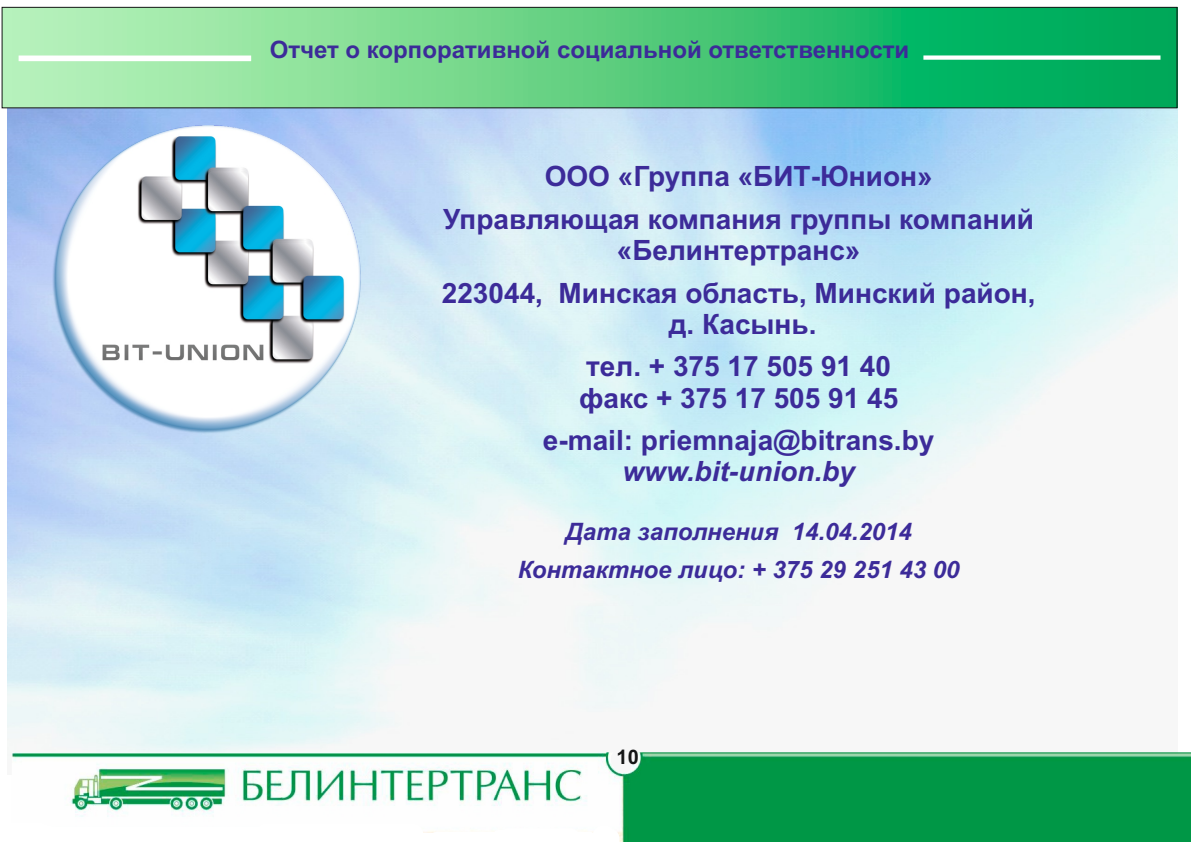
<style>
.page{position:relative;width:1191px;height:842px;background:#fff}
.page>*{position:absolute;margin:0;border:0;box-sizing:border-box;transform-origin:0 0}
.t1{font:700 28px/42.5px "Arial";color:#3c2b99;text-align:center}
.t2{font:italic 700 28px "Arial";color:#3c2b99}
.t3{font:italic 700 24px/38px "Arial";color:#3c2b99;text-align:center}
.t4{font:700 24px "Arial";color:#3c2b99}
.t5{font:700 20px "Arial";color:#151616}
</style>
<div class="page">
<img style="left:7px;top:108px;width:1170px;height:649px">
<svg style="left:4px;top:9px;width:1171px;height:97px;background:#58ce83"></svg>
<div style="left:2px;top:7px;width:1175px;height:101px;border:1px solid #151616"></div>
<div style="left:19px;top:56px;width:232px;height:5px;background:#fff"></div>
<div style="left:923px;top:55px;width:237px;height:5px;background:#fff"></div>
<img style="left:12px;top:752px;width:1179px;height:90px">
<img style="left:53px;top:125px;width:312px;height:308px">
<p class="t4" style="left:270px;top:40px;width:641px">Отчет о корпоративной социальной ответственности</p>
<p class="t1" style="left:443px;top:158px;width:592px">ООО «Группа «БИТ-Юнион»<br>Управляющая компания группы компаний</p>
<p class="t1" style="left:442px;top:232px;width:595px">«Белинтертранс»<br>223044, Минская область, Минский район,</p>
<p class="t1" style="left:586px;top:305px;width:306px">д. Касынь.<br>тел. + 375 17 505 91 40</p>
<p class="t1" style="left:543px;top:379px;width:393px">факс + 375 17 505 91 45 e-mail: priemnaja@bitrans.by</p>
<p class="t2" style="left:622px;top:461px;width:234px">www.bit-union.by</p>
<p class="t3" style="left:518px;top:515px;width:443px">Дата заполнения 14.04.2014<br>Контактное лицо: + 375 29 251 43 00</p>
<p class="t5" style="left:616px;top:749px;width:24px">10</p>
</div>
